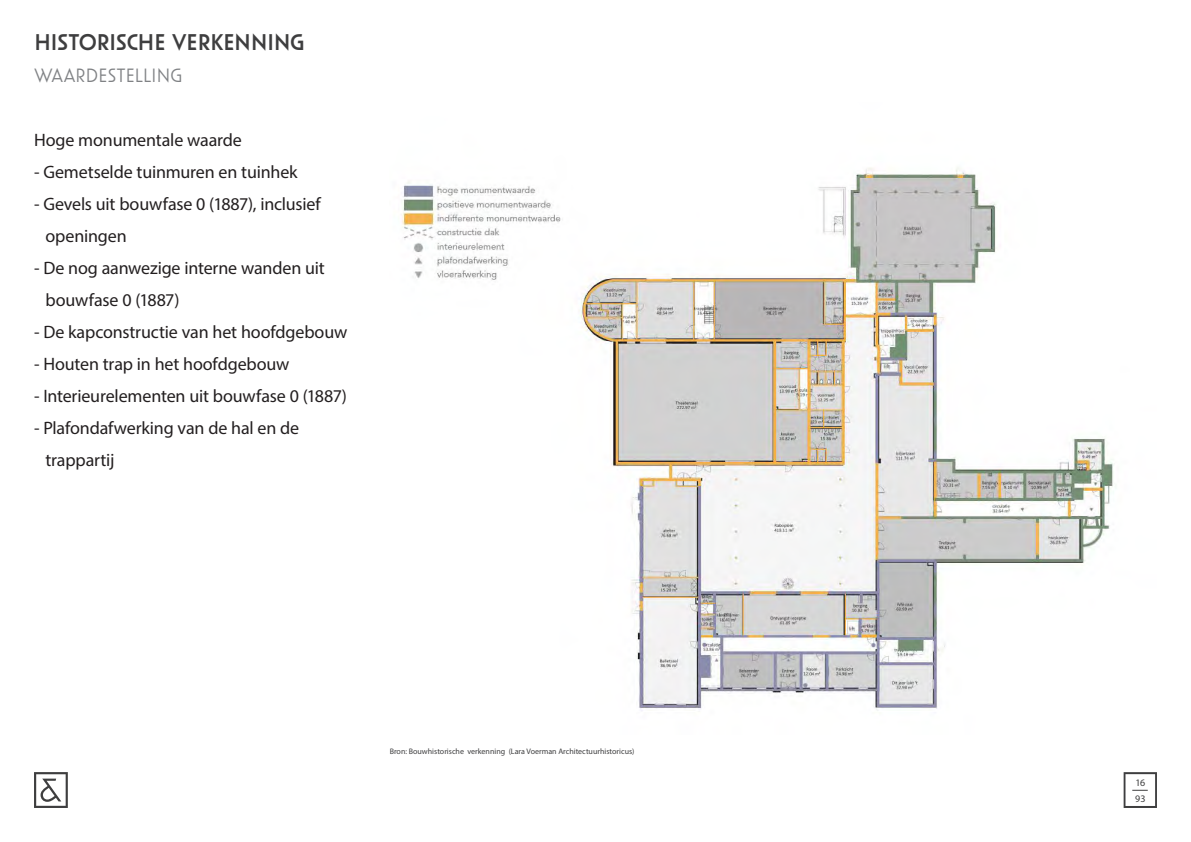
<style>
.page{position:relative;width:1191px;height:842px;background:#fff}
.page>*{position:absolute;margin:0;border:0;box-sizing:border-box;transform-origin:0 0}
._1-Titels_WEL_in_inh{font:26px "Oskar One";letter-spacing:-.025em;color:#3e3e3f}
._1-Subtitels_WEL_in{font:300 22px "Oskar One";letter-spacing:-.03em;color:#808285}
._2-tekst_10_book{font:18px "Myriad Pro";letter-spacing:-.01em;color:#231f20}
.t1{font:10px/15.9px "Myriad Pro";color:#3e3e3f}
._3-onderschrift_8_bo{font:8px "Myriad Pro";color:#3e3e3f}
</style>
<div class="page">
<img style="left:401px;top:167px;width:713px;height:544px">
<svg style="left:1123px;top:772px;width:34px;height:36px"></svg>
<svg style="left:34px;top:772px;width:34px;height:36px"></svg>
<p class="_1-Titels_WEL_in_inh" style="left:34px;top:28px;width:273px">HISTORISCHE VERKENNING</p>
<p class="_1-Subtitels_WEL_in" style="left:34px;top:64px;width:150px">WAARDESTELLING</p>
<p class="_2-tekst_10_book" style="left:34px;top:129px;width:209px">Hoge monumentale waarde</p>
<p class="_2-tekst_10_book" style="left:34px;top:161px;width:265px">- Gemetselde tuinmuren en tuinhek</p>
<p class="_2-tekst_10_book" style="left:34px;top:193px;width:288px">- Gevels uit bouwfase 0 (1887), inclusief</p>
<p class="_2-tekst_10_book" style="left:45px;top:225px;width:83px">openingen</p>
<p class="_2-tekst_10_book" style="left:34px;top:257px;width:292px">- De nog aanwezige interne wanden uit</p>
<p class="_2-tekst_10_book" style="left:45px;top:289px;width:135px">bouwfase 0 (1887)</p>
<p class="_2-tekst_10_book" style="left:34px;top:321px;width:315px">- De kapconstructie van het hoofdgebouw</p>
<p class="_2-tekst_10_book" style="left:34px;top:353px;width:257px">- Houten trap in het hoofdgebouw</p>
<p class="_2-tekst_10_book" style="left:34px;top:385px;width:314px">- Interieurelementen uit bouwfase 0 (1887)</p>
<p class="_2-tekst_10_book" style="left:34px;top:417px;width:267px">- Plafondafwerking van de hal en de</p>
<p class="_2-tekst_10_book" style="left:45px;top:449px;width:70px">trappartij</p>
<p class="_3-onderschrift_8_bo" style="left:390px;top:746px;width:246px">Bron: Bouwhistorische verkenning (Lara Voerman Architectuurhistoricus)</p>
<p class="t1" style="left:1135px;top:774px;width:12px">16<br>93</p>
</div>
